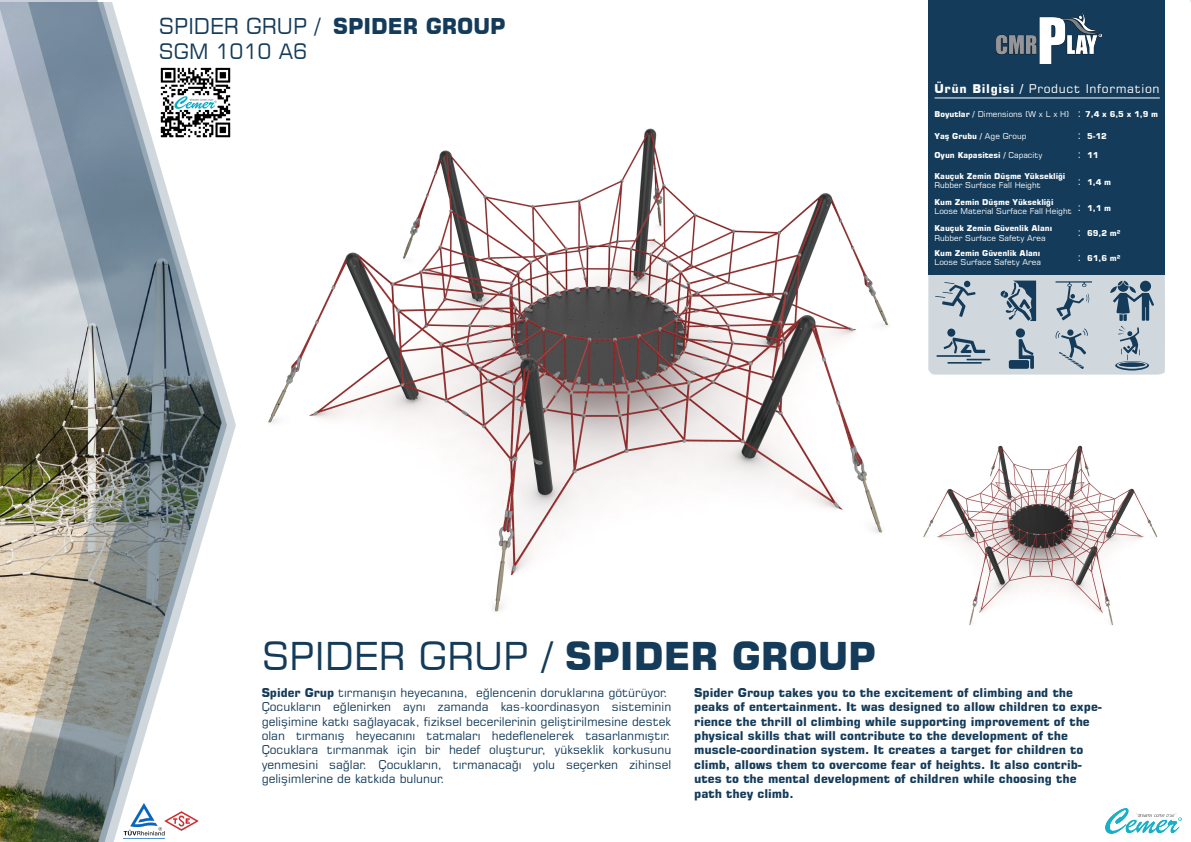
<style>
.page{position:relative;width:1191px;height:842px;background:#fff}
.page>*{position:absolute;margin:0;border:0;box-sizing:border-box;transform-origin:0 0}
.t1{font:38.2px "Square 721 BT";color:#143b59}
.t2{font:21.7px "Square 721 BT";color:#143b59}
.t3{font:21px "Square 721 BT";color:#143b59}
.t4{font:12px/14.4px "Square 721 BT";color:#143b59}
.t5{font:700 12px/14.4px "Square 721 BT";color:#143b59}
.t6{font:12px "Square 721 BT";letter-spacing:.055em;color:#fff}
.t7{font:11px/19.7px "Square 721 BT";color:#fff}
.t8{font:700 8px "Square 721 BT";color:#fff}
.t9{font:8px "Square 721 BT";color:#fff}
.s1{font-weight:700}
.s2{font-size:11px}
.s3{font-weight:400}
</style>
<div class="page">
<img style="left:268px;top:128px;width:621px;height:484px">
<svg style="left:0;top:2px;width:236px;height:840px"></svg>
<img style="left:28px;top:2px;width:199px;height:840px">
<img style="left:1105px;top:808px;width:76px;height:25px">
<img style="left:123px;top:803px;width:39px;height:36px">
<img style="left:162px;top:801px;width:40px;height:40px">
<div style="left:928px;top:0;width:236px;height:274px;background:#143b59"></div>
<img style="left:996px;top:13px;width:105px;height:51px">
<hr style="left:934px;top:98px;width:225px;height:1px;background:#fff">
<svg style="left:928px;top:274px;width:237px;height:101px;background:#b3bfc9"></svg>
<img style="left:155px;top:62px;width:81px;height:82px">
<img style="left:923px;top:445px;width:235px;height:180px">
<h2 class="t2" style="left:159px;top:13px;width:348px">SPIDER GRUP / <span class="s1">SPIDER GROUP</span></h2>
<h3 class="t3" style="left:159px;top:38px;width:150px">SGM 1010 A6</h3>
<p class="t6" style="left:934px;top:81px;width:227px"><span class="s1">Ürün Bilgisi /</span> Product Information</p>
<p class="t9" style="left:934px;top:109px;width:148px"><span class="s1">Boyutlar /</span> Dimensions (W x L x H) <span class="s2">:</span></p>
<p class="t7" style="left:1077px;top:125px;width:5px">: :</p>
<p class="t7" style="left:1077px;top:171px;width:5px">:</p>
<p class="t8" style="left:1085px;top:110px;width:74px">7,4 x 6,5 x 1,9 m</p>
<p class="t8" style="left:934px;top:131px;width:93px">Yaş Grubu / <span class="s3">Age Group</span></p>
<p class="t8" style="left:934px;top:151px;width:109px">Oyun Kapasitesi / <span class="s3">Capacity</span></p>
<p class="t8" style="left:934px;top:171px;width:132px">Kauçuk Zemin Düşme Yüksekliği</p>
<p class="t9" style="left:934px;top:181px;width:108px">Rubber Surface Fall Height</p>
<p class="t8" style="left:934px;top:197px;width:120px">Kum Zemin Düşme Yüksekliği</p>
<p class="t9" style="left:934px;top:207px;width:139px">Loose Material Surface Fall Height</p>
<p class="t8" style="left:934px;top:223px;width:119px">Kauçuk Zemin Güvenlik Alanı</p>
<p class="t9" style="left:934px;top:233px;width:113px">Rubber Surface Safety Area</p>
<p class="t8" style="left:934px;top:248px;width:107px">Kum Zemin Güvenlik Alanı</p>
<p class="t9" style="left:934px;top:257px;width:108px">Loose Surface Safety Area</p>
<p class="t8" style="left:1087px;top:131px;width:21px">5-12</p>
<p class="t8" style="left:1087px;top:151px;width:13px">11</p>
<p class="t8" style="left:1087px;top:177px;width:25px">1,4 m</p>
<p class="t8" style="left:1087px;top:203px;width:25px">1,1 m</p>
<p class="t7" style="left:1077px;top:197px;width:5px">:</p>
<p class="t7" style="left:1077px;top:222px;width:5px">:</p>
<p class="t8" style="left:1087px;top:228px;width:35px">69,2 m²</p>
<p class="t8" style="left:1087px;top:253px;width:35px">61,6 m²</p>
<p class="t7" style="left:1077px;top:247px;width:5px">:</p>
<h1 class="t1" style="left:262px;top:632px;width:616px">SPIDER GRUP / <span class="s1">SPIDER GROUP</span></h1>
<p class="t4" style="left:262px;top:685px;width:411px"><span class="s1">Spider Grup</span> tırmanışın heyecanına, eğlencenin doruklarına götürüyor.<br>Çocukların eğlenirken aynı zamanda kas-koordinasyon sisteminin gelişimine katkı sağlayacak, fiziksel becerilerinin geliştirilmesine destek olan tırmanış heyecanını tatmaları hedeflenelerek tasarlanmıştır.<br>Çocuklara tırmanmak için bir hedef oluşturur, yükseklik korkusunu yenmesini sağlar. Çocukların, tırmanacağı yolu seçerken zihinsel gelişimlerine de katkıda bulunur.</p>
<p class="t5" style="left:694px;top:685px;width:409px">Spider Group takes you to the excitement of climbing and the peaks of entertainment. It was designed to allow children to expe&shy;rience the thrill ol climbing while supporting improvement of the physical skills that will contribute to the development of the muscle-coordination system. It creates a target for children to climb, allows them to overcome fear of heights. It also contrib&shy;utes to the mental development of children while choosing the path they climb.</p>
</div>
